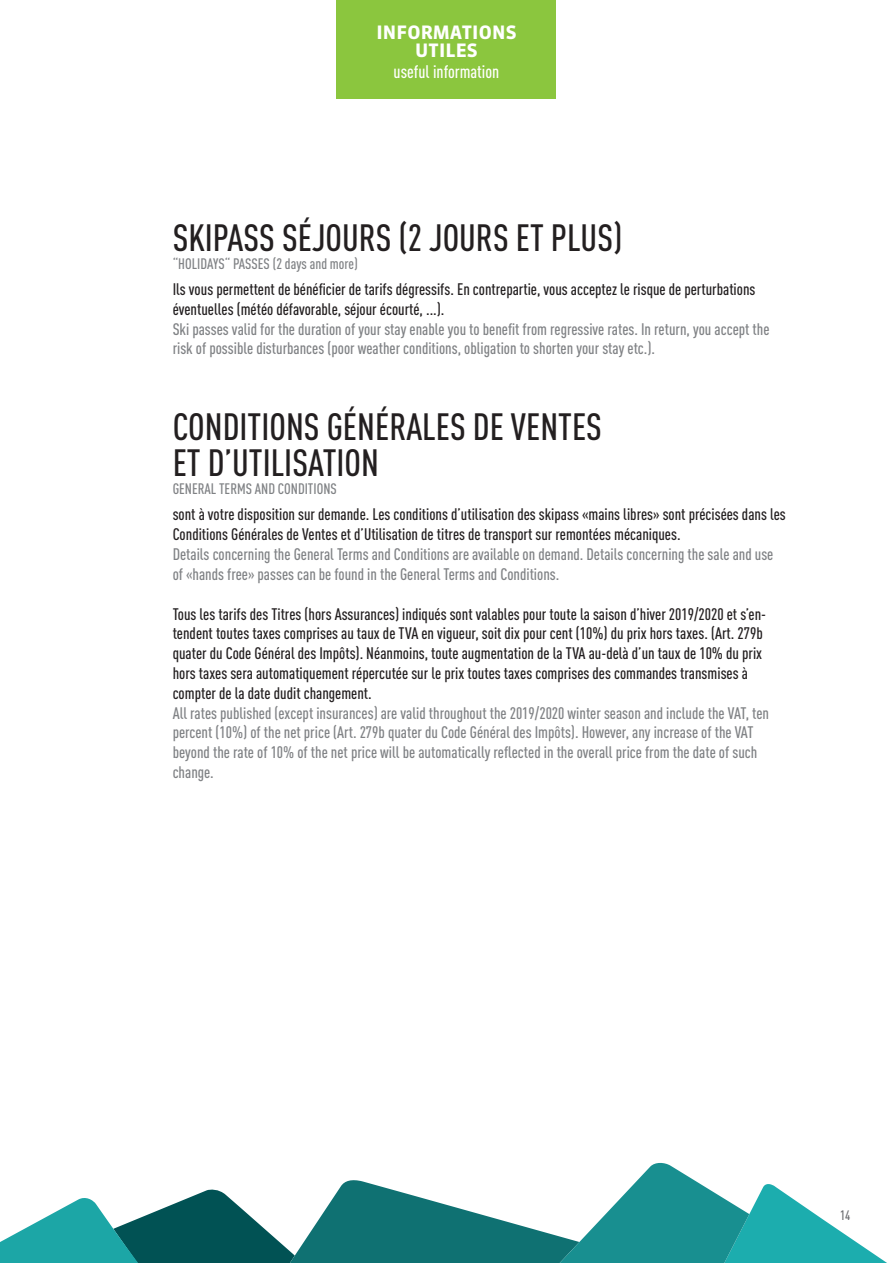
<style>
.page{position:relative;width:893px;height:1263px;background:#fff}
.page>*{position:absolute;margin:0;border:0;box-sizing:border-box;transform-origin:0 0}
.t1{font:500 37.5px "DIN Cond";color:#231f20}
.t2{font:700 18.45px/18.5px "Sanuk OT";letter-spacing:.01em;color:#fff;text-align:center}
.t3{font:500 18px "DIN Cond";color:#fff}
.t4{font:500 16.5px/19.8px "DIN Cond";color:#231f20}
.t5{font:500 16.5px/19.8px "DIN Cond";color:#808285}
.t6{font:500 15px "DIN Cond";color:#808285}
.t7{font:500 13.5px "DIN Cond";color:#6c6d70}
</style>
<div class="page">
<div style="left:336px;top:0;width:220px;height:99px;background:#8bc63e"></div>
<svg style="left:639px;top:1162px;width:52px;height:16px"></svg>
<svg style="left:0;top:1178px;width:887px;height:85px"></svg>
<p class="t2" style="left:376px;top:23px;width:142px">INFORMATIONS<br>UTILES</p>
<p class="t3" style="left:394px;top:61px;width:107px">useful information</p>
<p class="t1" style="left:173px;top:216px;width:451px">SKIPASS SÉJOURS (2 JOURS ET PLUS)</p>
<p class="t6" style="left:173px;top:255px;width:187px">“HOLIDAYS“ PASSES (2 days and more)</p>
<p class="t4" style="left:173px;top:279px;width:584px">Ils vous permettent de bénéficier de tarifs dégressifs. En contrepartie, vous acceptez le risque de perturbations éventuelles (météo défavorable, séjour écourté, ...).</p>
<p class="t5" style="left:173px;top:318px;width:598px">Ski passes valid for the duration of your stay enable you to benefit from regressive rates. In return, you accept the risk of possible disturbances (poor weather conditions, obligation to shorten your stay etc.).</p>
<p class="t1" style="left:173px;top:405px;width:431px">CONDITIONS GÉNÉRALES DE VENTES</p>
<p class="t1" style="left:173px;top:441px;width:208px">ET D’UTILISATION</p>
<p class="t6" style="left:173px;top:480px;width:166px">GENERAL TERMS AND CONDITIONS</p>
<p class="t4" style="left:173px;top:504px;width:615px">sont à votre disposition sur demande. Les conditions d’utilisation des skipass «mains libres» sont précisées dans les<br>Conditions Générales de Ventes et d’Utilisation de titres de transport sur remontées mécaniques.</p>
<p class="t5" style="left:173px;top:544px;width:602px">Details concerning the General Terms and Conditions are available on demand. Details concerning the sale and use of «hands free» passes can be found in the General Terms and Conditions.</p>
<p class="t4" style="left:173px;top:603px;width:595px">Tous les tarifs des Titres (hors Assurances) indiqués sont valables pour toute la saison d’hiver 2019/2020 et s’en&shy;tendent toutes taxes comprises au taux de TVA en vigueur, soit dix pour cent (10%) du prix hors taxes. (Art. 279b quater du Code Général des Impôts). Néanmoins, toute augmentation de la TVA au-delà d’un taux de 10% du prix hors taxes sera automatiquement répercutée sur le prix toutes taxes comprises des commandes transmises à compter de la date dudit changement.</p>
<p class="t5" style="left:173px;top:702px;width:598px">All rates published (except insurances) are valid throughout the 2019/2020 winter season and include the VAT, ten percent (10%) of the net price (Art. 279b quater du Code Général des Impôts). However, any increase of the VAT beyond the rate of 10% of the net price will be automatically reflected in the overall price from the date of such change.</p>
<p class="t7" style="left:840px;top:1208px;width:12px">14</p>
</div>
